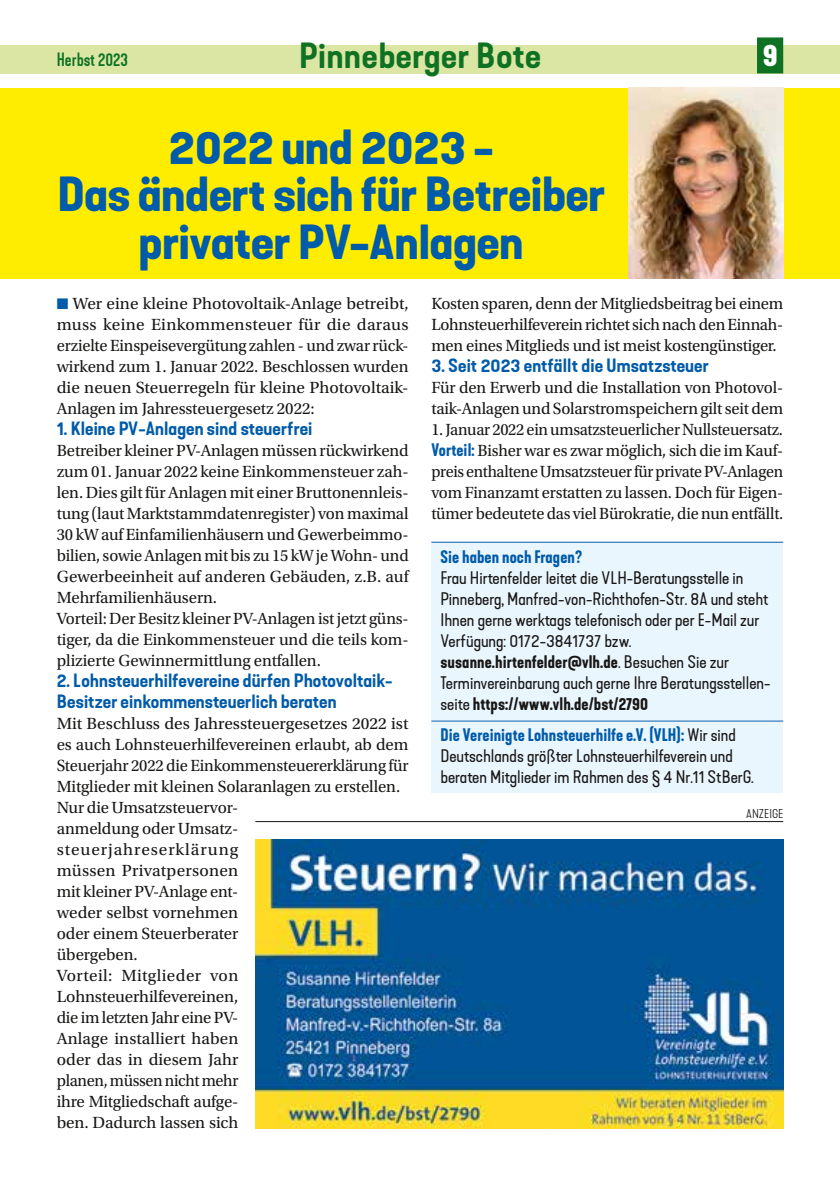
<style>
.page{position:relative;width:840px;height:1191px;background:#fff}
.page>*{position:absolute;margin:0;border:0;box-sizing:border-box;transform-origin:0 0}
.t1{font:700 expanded 46px/47.8px "Kapra Neue";letter-spacing:-.005em;color:#005ba9;text-align:center}
.t2{font:600 expanded 34px "Kapra Neue";letter-spacing:.02em;color:#0f7223}
.t3{font:700 30px "Kapra Neue";color:#fff}
.t4{font:600 expanded 18px/21px "Kapra Neue";letter-spacing:.005em;color:#005ba9}
.t5{font:500 18px "Kapra Neue";color:#0f7223}
.t6{font:17px/21px "Utopia Std";letter-spacing:-.005em;color:#181716}
.t7{font:expanded 17px/21px "Kapra Neue";color:#181716}
.t8{font:17px/21px "Utopia Std";letter-spacing:-.005em;color:#181716;text-align:justify;scale:.96 1}
.t9{font:600 17px "Kapra Neue";letter-spacing:.005em;color:#005ba9}
.t10{font:300 expanded 12px "Kapra Neue";color:#181716}
.s1{color:#005ba9}
.s2{font-family:"Kapra Neue";font-weight:600;color:#005ba9}
.s3{font-weight:600;font-stretch:normal}
.s4{font-weight:600;font-stretch:normal;color:#005ba9}
</style>
<div class="page">
<div style="left:0;top:88px;width:839px;height:190px;background:#ffed00"></div>
<div style="left:431px;top:542px;width:351px;height:177px;background:#eaf6fe"></div>
<hr style="left:431px;top:542px;width:351px;height:1px;background:#005ba9">
<div style="left:431px;top:721px;width:351px;height:72px;background:#eaf6fe"></div>
<hr style="left:431px;top:720px;width:351px;height:1px;background:#005ba9">
<img style="left:628px;top:88px;width:154px;height:190px">
<div style="left:0;top:45px;width:839px;height:29px;background:#dbe6a5"></div>
<div style="left:756px;top:37px;width:26px;height:36px;background:#0f7223"></div>
<img style="left:255px;top:839px;width:527px;height:289px">
<hr style="left:255px;top:821px;width:527px;height:1px;background:#181716">
<p class="t5" style="left:57px;top:49px;width:73px">Herbst 2023</p>
<h2 class="t2" style="left:299px;top:34px;width:243px">Pinneberger Bote</h2>
<h3 class="t3" style="left:762px;top:36px;width:16px">9</h3>
<h1 class="t1" style="left:57px;top:124px;width:549px">2022 und 2023 -<br>Das ändert sich für Betreiber privater PV-Anlagen</h1>
<p class="t6" style="left:57px;top:293px;width:353px;text-align:justify"><span class="s1">■</span> Wer eine kleine Photovoltaik-Anlage betreibt, muss keine Einkommensteuer für die daraus erzielte Einspeisevergütung zahlen - und zwar rück&shy;wirkend zum 1. Januar 2022. Beschlossen wurden die neuen Steuerregeln für kleine Photovoltaik-Anlagen im Jahressteuergesetz 2022:</p>
<p class="t4" style="left:57px;top:418px;width:257px">1. Kleine PV-Anlagen sind steuerfrei</p>
<p class="t6" style="left:57px;top:440px;width:353px">Betreiber kleiner PV-Anlagen müssen rückwirkend zum 01. Januar 2022 keine Einkommensteuer zah&shy;len. Dies gilt für Anlagen mit einer Bruttonennleis&shy;tung (laut Marktstammdatenregister) von maximal 30 kW auf Einfamilienhäusern und Gewerbeimmo&shy;bilien, sowie Anlagen mit bis zu 15 kW je Wohn- und Gewerbeeinheit auf anderen Gebäuden, z.B. auf Mehrfamilienhäusern.<br>Vorteil: Der Besitz kleiner PV-Anlagen ist jetzt güns&shy;tiger, da die Einkommensteuer und die teils kom&shy;plizierte Gewinnermittlung entfallen.</p>
<p class="t4" style="left:57px;top:670px;width:337px">2. Lohnsteuerhilfevereine dürfen Photovoltaik-<br>Besitzer einkommensteuerlich beraten</p>
<p class="t6" style="left:57px;top:713px;width:353px">Mit Beschluss des Jahressteuergesetzes 2022 ist es auch Lohnsteuerhilfevereinen erlaubt, ab dem<br>Steuerjahr 2022 die Einkommensteuererklärung für<br>Mitglieder mit kleinen Solaranlagen zu erstellen.<br>Nur die Umsatzsteuervor-<br>anmeldung oder Umsatz&shy;steuerjahreserklärung<br>müssen Privatpersonen<br>mit kleiner PV-Anlage ent-<br>weder selbst vornehmen<br>oder einem Steuerberater<br>übergeben.<br>Vorteil: Mitglieder von<br>Lohnsteuerhilfevereinen,<br>die im letzten Jahr eine PV-<br>Anlage installiert haben<br>oder das in diesem Jahr<br>planen, müssen nicht mehr<br>ihre Mitgliedschaft aufge-<br>ben. Dadurch lassen sich</p>
<p class="t6" style="left:431px;top:293px;width:353px;text-align:justify">Kosten sparen, denn der Mitgliedsbeitrag bei einem Lohnsteuerhilfeverein richtet sich nach den Einnah&shy;men eines Mitglieds und ist meist kostengünstiger.</p>
<p class="t4" style="left:431px;top:355px;width:279px">3. Seit 2023 entfällt die Umsatzsteuer</p>
<p class="t6" style="left:431px;top:377px;width:353px">Für den Erwerb und die Installation von Photovol&shy;taik-Anlagen und Solarstromspeichern gilt seit dem</p>
<p class="t8" style="left:431px;top:419px;width:368px">1. Januar 2022 ein umsatzsteuerlicher Nullsteuersatz.<br><span class="s2">Vorteil:</span> Bisher war es zwar möglich, sich die im Kauf&shy;preis enthaltene Umsatzsteuer für private PV-Anlagen vom Finanzamt erstatten zu lassen. Doch für Eigen&shy;tümer bedeutete das viel Bürokratie, die nun entfällt.</p>
<p class="t9" style="left:440px;top:545px;width:143px">Sie haben noch Fragen?</p>
<p class="t7" style="left:440px;top:567px;width:331px">Frau Hirtenfelder leitet die VLH-Beratungsstelle in Pinneberg, Manfred-von-Richthofen-Str. 8A und steht Ihnen gerne werktags telefonisch oder per E-Mail zur Verfügung: 0172-3841737 bzw. <span class="s3">susanne.hirtenfelder@vlh.de</span>. Besuchen Sie zur Terminvereinbarung auch gerne Ihre Beratungsstellen&shy;seite <span class="s3">https://www.vlh.de/bst/2790</span></p>
<p class="t7" style="left:440px;top:725px;width:314px"><span class="s4">Die Vereinigte Lohnsteuerhilfe e.V. (VLH):</span> Wir sind<br>Deutschlands größter Lohnsteuerhilfeverein und beraten Mitglieder im Rahmen des § 4 Nr.11 StBerG.</p>
<p class="t10" style="left:745px;top:806px;width:38px">ANZEIGE</p>
</div>
